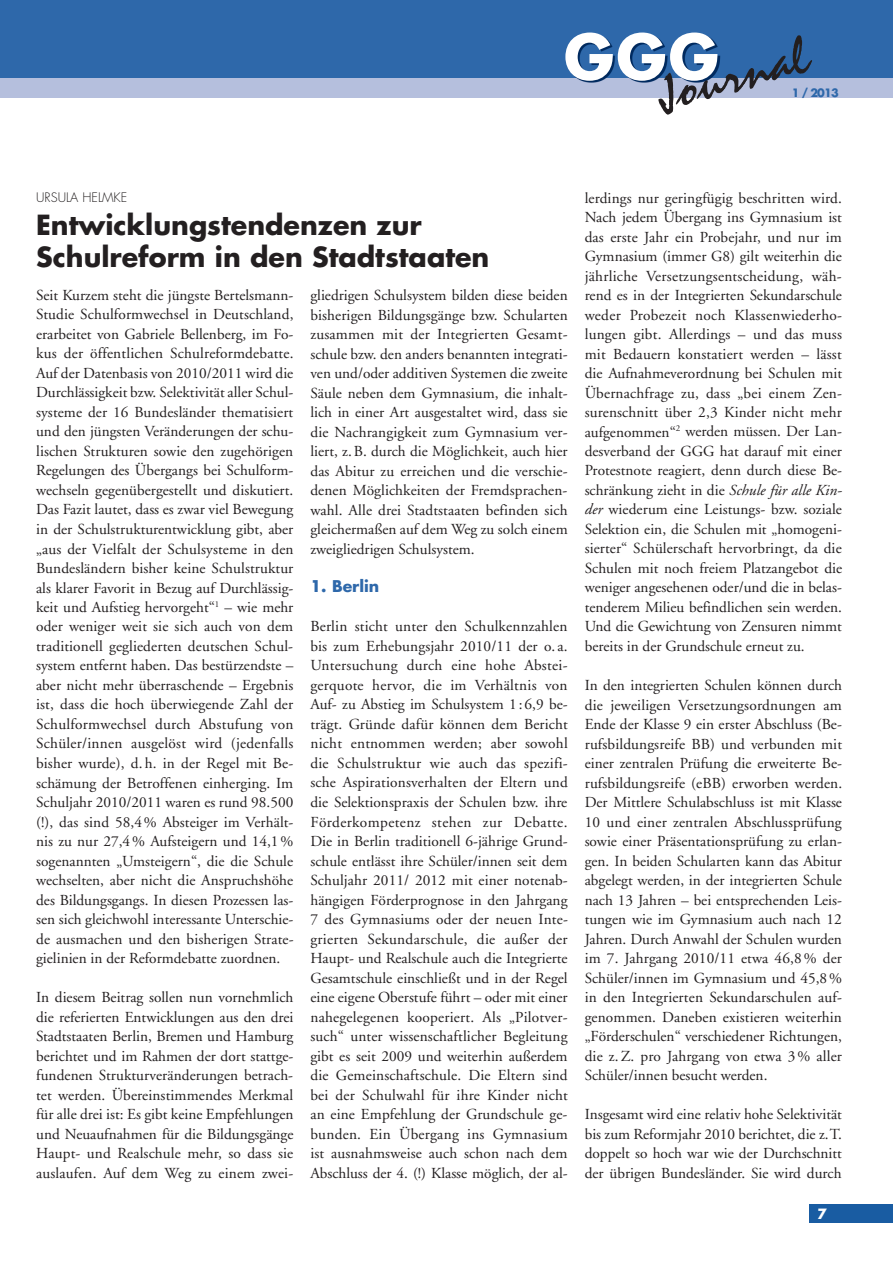
<style>
.page{position:relative;width:893px;height:1263px;background:#fff}
.page>*{position:absolute;margin:0;border:0;box-sizing:border-box;transform-origin:0 0}
.t1{font:700 60px "Futura";color:#fff}
.t2{font:54.75px "Staccato 222 BT";color:#231f20}
.t3{font:700 27px/32.4px "Futura";color:#231f20}
.t4{font:700 15.75px "Futura";color:#2e68aa}
.t5{font:15.3px/19.5px "Adobe Garamond";color:#231f20;text-align:justify}
.t6{font:700 13.8px "Futura";color:#fff}
.t7{font:300 12.75px "Futura";color:#231f20}
.t8{font:700 11.25px "Futura";color:#2e68aa}
.s1{font-style:italic}
</style>
<div class="page">
<div style="left:0;top:0;width:893px;height:79px;background:#2e68aa"></div>
<div style="left:0;top:79px;width:893px;height:19px;background:#b5bfdd"></div>
<div style="left:810px;top:1204px;width:83px;height:19px;background:#195ca2"></div>
<svg style="left:567px;top:35px;width:255px;height:48px"></svg>
<h1 class="t1" style="left:564px;top:17px;width:157px">GGG</h1>
<h2 class="t2" style="left:649px;top:65px;width:158px;rotate:-15deg">Journal</h2>
<p class="t8" style="left:792px;top:86px;width:48px">1 / 2013</p>
<p class="t7" style="left:36px;top:190px;width:93px">URSULA H ELMKE</p>
<h3 class="t3" style="left:36px;top:208px;width:455px">Entwicklungstendenzen zur<br>Schulreform in den Stadtstaaten</h3>
<p class="t5" style="left:36px;top:286px;width:259px">Seit Kurzem steht die jüngste Bertelsmann-Studie Schulformwechsel in Deutschland, erarbeitet von Gabriele Bellenberg, im Fo&shy;kus der öffentlichen Schulreformdebatte.<br>Auf der Datenbasis von 2010/2011 wird die Durchlässigkeit bzw. Selektivität aller Schul&shy;systeme der 16 Bundesländer thematisiert und den jüngsten Veränderungen der schu&shy;lischen Strukturen sowie den zugehörigen Regelungen des Übergangs bei Schulform&shy;wechseln gegenübergestellt und diskutiert.<br>Das Fazit lautet, dass es zwar viel Bewegung in der Schulstrukturentwicklung gibt, aber „aus der Vielfalt der Schulsysteme in den Bundesländern bisher keine Schulstruktur als klarer Favorit in Bezug auf Durchlässig&shy;keit und Aufstieg hervorgeht“<sup>1</sup> – wie mehr oder weniger weit sie sich auch von dem traditionell gegliederten deutschen Schul&shy;system entfernt haben. Das bestürzendste – aber nicht mehr überraschende – Ergebnis ist, dass die hoch überwiegende Zahl der Schulformwechsel durch Abstufung von Schüler/innen ausgelöst wird (jedenfalls bisher wurde), d. h. in der Regel mit Be&shy;schämung der Betroffenen einherging. Im Schuljahr 2010/2011 waren es rund 98.500 (!), das sind 58,4% Absteiger im Verhält&shy;nis zu nur 27,4% Aufsteigern und 14,1% sogenannten „Umsteigern“, die die Schule wechselten, aber nicht die Anspruchshöhe des Bildungsgangs. In diesen Prozessen las&shy;sen sich gleichwohl interessante Unterschie&shy;de ausmachen und den bisherigen Strate&shy;gielinien in der Reformdebatte zuordnen.</p>
<p class="t5" style="left:36px;top:988px;width:259px">In diesem Beitrag sollen nun vornehmlich die referierten Entwicklungen aus den drei Stadtstaaten Berlin, Bremen und Hamburg berichtet und im Rahmen der dort stattge&shy;fundenen Strukturveränderungen betrach&shy;tet werden. Übereinstimmendes Merkmal für alle drei ist: Es gibt keine Empfehlungen und Neuaufnahmen für die Bildungsgänge Haupt- und Realschule mehr, so dass sie auslaufen. Auf dem Weg zu einem zwei-</p>
<p class="t5" style="left:310px;top:286px;width:259px">gliedrigen Schulsystem bilden diese beiden bisherigen Bildungsgänge bzw. Schularten zusammen mit der Integrierten Gesamt&shy;schule bzw. den anders benannten integrati&shy;ven und/oder additiven Systemen die zweite Säule neben dem Gymnasium, die inhalt&shy;lich in einer Art ausgestaltet wird, dass sie die Nachrangigkeit zum Gymnasium ver&shy;liert, z.B. durch die Möglichkeit, auch hier das Abitur zu erreichen und die verschie&shy;denen Möglichkeiten der Fremdsprachen&shy;wahl. Alle drei Stadtstaaten befinden sich gleichermaßen auf dem Weg zu solch einem zweigliedrigen Schulsystem.</p>
<p class="t4" style="left:310px;top:576px;width:70px">1. Berlin</p>
<p class="t5" style="left:310px;top:617px;width:259px">Berlin sticht unter den Schulkennzahlen bis zum Erhebungsjahr 2010/11 der o. a.<br>Untersuchung durch eine hohe Abstei&shy;gerquote hervor, die im Verhältnis von Auf- zu Abstieg im Schulsystem 1:6,9 be&shy;trägt. Gründe dafür können dem Bericht nicht entnommen werden; aber sowohl die Schulstruktur wie auch das spezifi&shy;sche Aspirationsverhalten der Eltern und die Selektionspraxis der Schulen bzw. ihre Förderkompetenz stehen zur Debatte.<br>Die in Berlin traditionell 6-jährige Grund&shy;schule entlässt ihre Schüler/innen seit dem Schuljahr 2011/ 2012 mit einer notenab&shy;hängigen Förderprognose in den Jahrgang 7 des Gymnasiums oder der neuen Inte&shy;grierten Sekundarschule, die außer der Haupt- und Realschule auch die Integrierte Gesamtschule einschließt und in der Regel eine eigene Oberstufe führt – oder mit einer nahegelegenen kooperiert. Als „Pilotver&shy;such“ unter wissenschaftlicher Begleitung gibt es seit 2009 und weiterhin außerdem die Gemeinschaftschule. Die Eltern sind bei der Schulwahl für ihre Kinder nicht an eine Empfehlung der Grundschule ge&shy;bunden. Ein Übergang ins Gymnasium ist ausnahmsweise auch schon nach dem Abschluss der 4. (!) Klasse möglich, der al-</p>
<p class="t5" style="left:585px;top:188px;width:259px">lerdings nur geringfügig beschritten wird.<br>Nach jedem Übergang ins Gymnasium ist das erste Jahr ein Probejahr, und nur im Gymnasium (immer G8) gilt weiterhin die jährliche Versetzungsentscheidung, wäh&shy;rend es in der Integrierten Sekundarschule weder Probezeit noch Klassenwiederho&shy;lungen gibt. Allerdings – und das muss mit Bedauern konstatiert werden – lässt die Aufnahmeverordnung bei Schulen mit Übernachfrage zu, dass „bei einem Zen&shy;surenschnitt über 2,3 Kinder nicht mehr aufgenommen“<sup>2</sup> werden müssen. Der Lan&shy;desverband der GGG hat darauf mit einer Protestnote reagiert, denn durch diese Be&shy;schränkung zieht in die <span class="s1">Schule für alle Kin&shy;der</span> wiederum eine Leistungs- bzw. soziale Selektion ein, die Schulen mit „homogeni&shy;sierter“ Schülerschaft hervorbringt, da die Schulen mit noch freiem Platzangebot die weniger angesehenen oder/und die in belas&shy;tenderem Milieu befindlichen sein werden.<br>Und die Gewichtung von Zensuren nimmt bereits in der Grundschule erneut zu.</p>
<p class="t5" style="left:585px;top:676px;width:259px">In den integrierten Schulen können durch die jeweiligen Versetzungsordnungen am Ende der Klasse 9 ein erster Abschluss (Be&shy;rufsbildungsreife BB) und verbunden mit einer zentralen Prüfung die erweiterte Be&shy;rufsbildungsreife (eBB) erworben werden.<br>Der Mittlere Schulabschluss ist mit Klasse 10 und einer zentralen Abschlussprüfung sowie einer Präsentationsprüfung zu erlan&shy;gen. In beiden Schularten kann das Abitur abgelegt werden, in der integrierten Schule nach 13 Jahren – bei entsprechenden Leis&shy;tungen wie im Gymnasium auch nach 12<br>Jahren. Durch Anwahl der Schulen wurden im 7. Jahrgang 2010/11 etwa 46,8% der Schüler/innen im Gymnasium und 45,8% in den Integrierten Sekundarschulen auf&shy;genommen. Daneben existieren weiterhin „Förderschulen“ verschiedener Richtungen, die z.Z. pro Jahrgang von etwa 3 % aller Schüler/innen besucht werden.</p>
<p class="t5" style="left:585px;top:1105px;width:259px">Insgesamt wird eine relativ hohe Selektivität bis zum Reformjahr 2010 berichtet, die z.T. doppelt so hoch war wie der Durchschnitt der übrigen Bundesländer. Sie wird durch</p>
<p class="t6" style="left:817px;top:1205px;width:11px">7</p>
</div>
